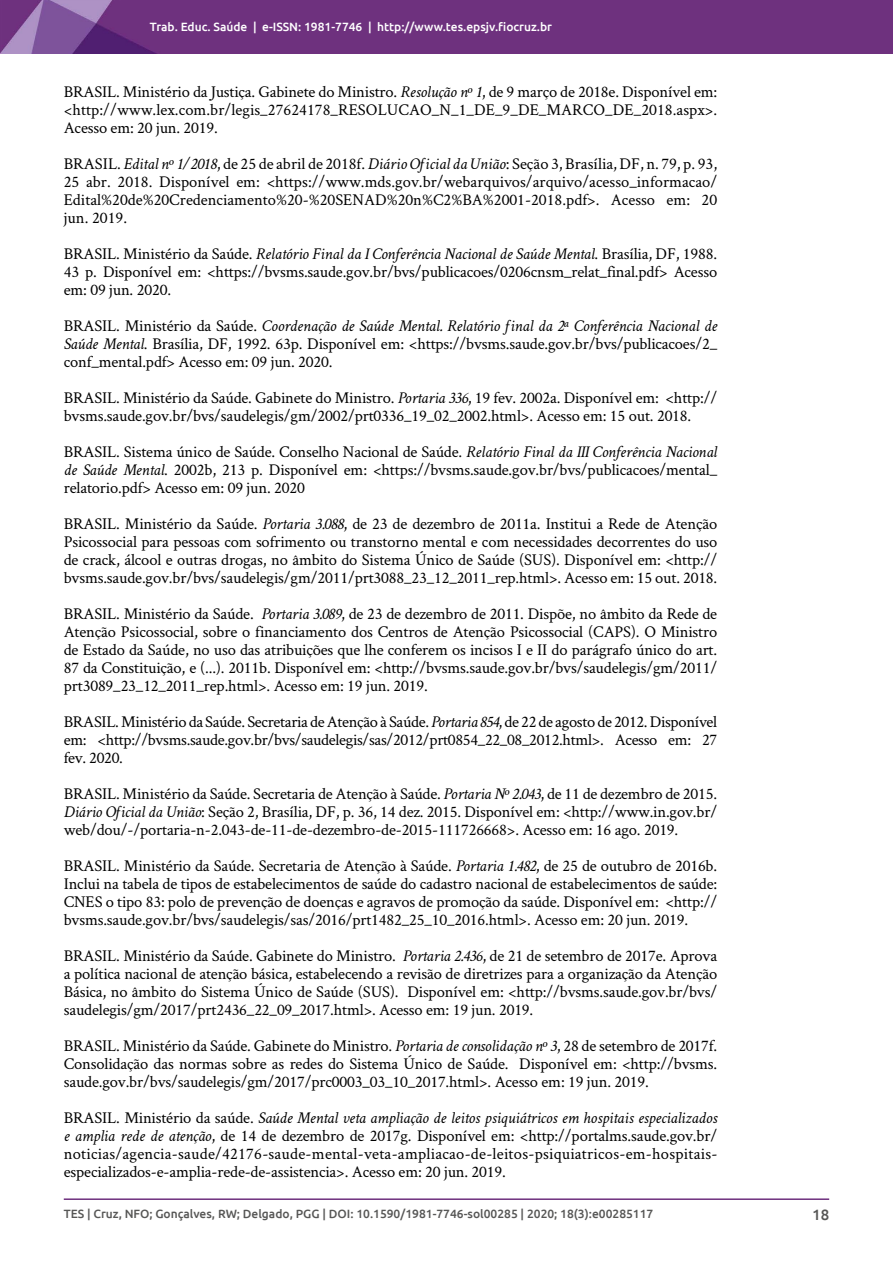
<style>
.page{position:relative;width:893px;height:1263px;background:#fff}
.page>*{position:absolute;margin:0;border:0;box-sizing:border-box;transform-origin:0 0}
.t1{font:16.5px/18px "Crimson Text";letter-spacing:-.01em;color:#000;text-align:justify}
.t2{font:500 15px "Ubuntu";color:#575756}
.t3{font:500 12px "Ubuntu";color:#575756}
.t4{font:500 12px "Ubuntu";color:#fff}
.s1{font-style:italic}
</style>
<div class="page">
<hr style="left:64px;top:1198px;width:765px;height:2px;background:#6e307e">
<img style="left:0;top:0;width:893px;height:53px">
<p class="t4" style="left:150px;top:19px;width:404px">Trab. Educ. Saúde | e-ISSN: 1981-7746 | http://www.tes.epsjv.fiocruz.br</p>
<p class="t1" style="left:64px;top:82px;width:655px">BRASIL. Ministério da Justiça. Gabinete do Ministro. <span class="s1">Resolução nº 1</span>, de 9 março de 2018e. Disponível em: &lt;http://www.lex.com.br/legis_27624178_RESOLUCAO_N_1_DE_9_DE_MARCO_DE_2018.aspx&gt;.<br>Acesso em: 20 jun. 2019.</p>
<p class="t1" style="left:64px;top:154px;width:655px">BRASIL. <span class="s1">Edital nº 1/2018</span>, de 25 de abril de 2018f. <span class="s1">Diário Oficial da União</span>: Seção 3, Brasília, DF, n. 79, p. 93, 25 abr. 2018. Disponível em: &lt;https://www.mds.gov.br/webarquivos/arquivo/acesso_informacao/ Edital%20de%20Credenciamento%20-%20SENAD%20n%C2%BA%2001-2018.pdf&gt;. Acesso em: 20 jun. 2019.</p>
<p class="t1" style="left:64px;top:244px;width:655px">BRASIL. Ministério da Saúde. <span class="s1">Relatório Final da I Conferência Nacional de Saúde Mental</span>. Brasília, DF, 1988.<br>43 p. Disponível em: &lt;https://bvsms.saude.gov.br/bvs/publicacoes/0206cnsm_relat_final.pdf&gt; Acesso em: 09 jun. 2020.</p>
<p class="t1" style="left:64px;top:316px;width:655px">BRASIL. Ministério da Saúde. <span class="s1">Coordenação de Saúde Mental. Relatório final da 2ª Conferência Nacional de Saúde Mental</span>. Brasília, DF, 1992. 63p. Disponível em: &lt;https://bvsms.saude.gov.br/bvs/publicacoes/2_ conf_mental.pdf&gt; Acesso em: 09 jun. 2020.</p>
<p class="t1" style="left:64px;top:388px;width:655px">BRASIL. Ministério da Saúde. Gabinete do Ministro. <span class="s1">Portaria 336</span>, 19 fev. 2002a. Disponível em: &lt;http:// bvsms.saude.gov.br/bvs/saudelegis/gm/2002/prt0336_19_02_2002.html&gt;. Acesso em: 15 out. 2018.</p>
<p class="t1" style="left:64px;top:442px;width:655px">BRASIL. Sistema único de Saúde. Conselho Nacional de Saúde. <span class="s1">Relatório Final da III Conferência Nacional de Saúde Mental</span>. 2002b, 213 p. Disponível em: &lt;https://bvsms.saude.gov.br/bvs/publicacoes/mental_ relatorio.pdf&gt; Acesso em: 09 jun. 2020</p>
<p class="t1" style="left:64px;top:514px;width:655px">BRASIL. Ministério da Saúde. <span class="s1">Portaria 3.088</span>, de 23 de dezembro de 2011a. Institui a Rede de Atenção Psicossocial para pessoas com sofrimento ou transtorno mental e com necessidades decorrentes do uso de crack, álcool e outras drogas, no âmbito do Sistema Único de Saúde (SUS). Disponível em: &lt;http:// bvsms.saude.gov.br/bvs/saudelegis/gm/2011/prt3088_23_12_2011_rep.html&gt;. Acesso em: 15 out. 2018.</p>
<p class="t1" style="left:64px;top:604px;width:655px">BRASIL. Ministério da Saúde. <span class="s1">Portaria 3.089</span>, de 23 de dezembro de 2011. Dispõe, no âmbito da Rede de Atenção Psicossocial, sobre o financiamento dos Centros de Atenção Psicossocial (CAPS). O Ministro de Estado da Saúde, no uso das atribuições que lhe conferem os incisos I e II do parágrafo único do art.<br>87 da Constituição, e (...). 2011b. Disponível em: &lt;http://bvsms.saude.gov.br/bvs/saudelegis/gm/2011/ prt3089_23_12_2011_rep.html&gt;. Acesso em: 19 jun. 2019.</p>
<p class="t1" style="left:64px;top:712px;width:655px">BRASIL. Ministério da Saúde. Secretaria de Atenção à Saúde. <span class="s1">Portaria 854</span>, de 22 de agosto de 2012. Disponível em: &lt;http://bvsms.saude.gov.br/bvs/saudelegis/sas/2012/prt0854_22_08_2012.html&gt;. Acesso em: 27 fev. 2020.</p>
<p class="t1" style="left:64px;top:784px;width:655px">BRASIL. Ministério da Saúde. Secretaria de Atenção à Saúde. <span class="s1">Portaria Nº 2.043</span>, de 11 de dezembro de 2015.<br><span class="s1">Diário Oficial da União</span>: Seção 2, Brasília, DF, p. 36, 14 dez. 2015. Disponível em: &lt;http://www.in.gov.br/ web/dou/-/portaria-n-2.043-de-11-de-dezembro-de-2015-111726668&gt;. Acesso em: 16 ago. 2019.</p>
<p class="t1" style="left:64px;top:856px;width:655px">BRASIL. Ministério da Saúde. Secretaria de Atenção à Saúde. <span class="s1">Portaria 1.482</span>, de 25 de outubro de 2016b.<br>Inclui na tabela de tipos de estabelecimentos de saúde do cadastro nacional de estabelecimentos de saúde:<br>CNES o tipo 83: polo de prevenção de doenças e agravos de promoção da saúde. Disponível em: &lt;http:// bvsms.saude.gov.br/bvs/saudelegis/sas/2016/prt1482_25_10_2016.html&gt;. Acesso em: 20 jun. 2019.</p>
<p class="t1" style="left:64px;top:946px;width:655px">BRASIL. Ministério da Saúde. Gabinete do Ministro. <span class="s1">Portaria 2.436</span>, de 21 de setembro de 2017e. Aprova a política nacional de atenção básica, estabelecendo a revisão de diretrizes para a organização da Atenção Básica, no âmbito do Sistema Único de Saúde (SUS). Disponível em: &lt;http://bvsms.saude.gov.br/bvs/ saudelegis/gm/2017/prt2436_22_09_2017.html&gt;. Acesso em: 19 jun. 2019.</p>
<p class="t1" style="left:64px;top:1036px;width:655px">BRASIL. Ministério da Saúde. Gabinete do Ministro. <span class="s1">Portaria de consolidação nº 3</span>, 28 de setembro de 2017f.<br>Consolidação das normas sobre as redes do Sistema Único de Saúde. Disponível em: &lt;http://bvsms. saude.gov.br/bvs/saudelegis/gm/2017/prc0003_03_10_2017.html&gt;. Acesso em: 19 jun. 2019.</p>
<p class="t1" style="left:64px;top:1108px;width:655px">BRASIL. Ministério da saúde. <span class="s1">Saúde Mental veta ampliação de leitos psiquiátricos em hospitais especializados e amplia rede de atenção</span>, de 14 de dezembro de 2017g. Disponível em: &lt;http://portalms.saude.gov.br/ noticias/agencia-saude/42176-saude-mental-veta-ampliacao-de-leitos-psiquiatricos-em-hospitais&shy;especializados-e-amplia-rede-de-assistencia&gt;. Acesso em: 20 jun. 2019.</p>
<p class="t3" style="left:64px;top:1206px;width:591px">TES | Cruz, NFO; Gonçalves, RW; Delgado, PGG | DOI: 10.1590/1981-7746-sol00285 | 2020; 18(3):e00285117</p>
<p class="t2" style="left:812px;top:1205px;width:19px">18</p>
</div>
